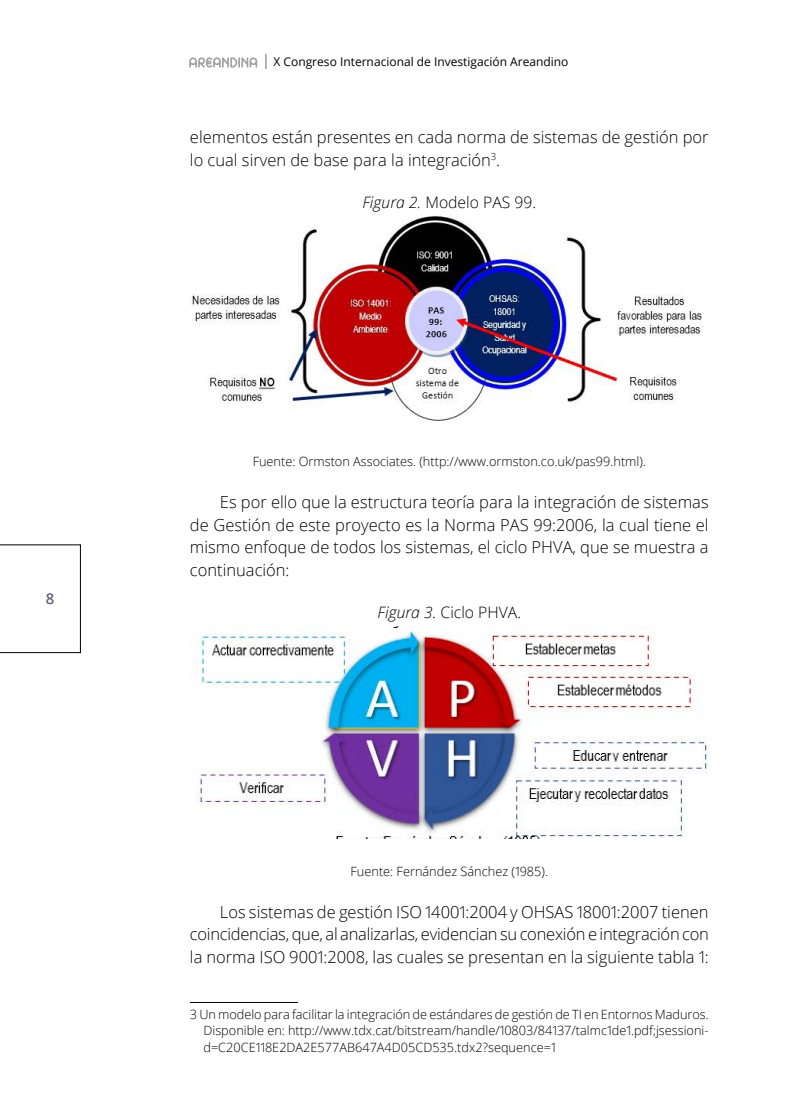
<style>
.page{position:relative;width:808px;height:1106px;background:#fff}
.page>*{position:absolute;margin:0;border:0;box-sizing:border-box;transform-origin:0 0}
.cuerpo{font:300 16.5px/22.5px "Open Sans";color:#000;text-align:justify}
.Figura{font:300 15.75px "Open Sans";color:#000}
.t1{font:600 15px "Open Sans";color:#616281}
.NotaPie{font:300 12.75px/16.5px "Open Sans";color:#000;text-align:justify}
.Fuente{font:300 12.75px "Open Sans";color:#000}
.t2{font:12px "Open Sans";color:#000}
.s1{font-style:italic}
</style>
<div class="page">
<svg style="left:0;top:544px;width:81px;height:109px"></svg>
<svg style="left:266px;top:55px;width:1px;height:13px"></svg>
<svg style="left:189px;top:57px;width:68px;height:11px"></svg>
<img style="left:192px;top:216px;width:510px;height:206px">
<img style="left:190px;top:627px;width:520px;height:211px">
<hr style="left:190px;top:1002px;width:108px;height:1px;background:#000">
<p class="t1" style="left:46px;top:588px;width:10px">8</p>
<p class="t2" style="left:273px;top:54px;width:297px">X Congreso Internacional de Investigación Areandino</p>
<p class="cuerpo" style="left:190px;top:125px;width:520px">elementos están presentes en cada norma de sistemas de gestión por lo cual sirven de base para la integración<sup>3</sup>.</p>
<p class="Figura" style="left:362px;top:191px;width:175px"><span class="s1">Figura 2.</span> Modelo PAS 99.</p>
<p class="Fuente" style="left:253px;top:453px;width:395px">Fuente: Ormston Associates. (http://www.ormston.co.uk/pas99.html).</p>
<p class="cuerpo" style="left:190px;top:490px;width:520px;text-indent:30px">Es por ello que la estructura teoría para la integración de sistemas de Gestión de este proyecto es la Norma PAS 99:2006, la cual tiene el mismo enfoque de todos los sistemas, el ciclo PHVA, que se muestra a continuación:</p>
<p class="Figura" style="left:377px;top:601px;width:145px"><span class="s1">Figura 3.</span> Ciclo PHVA.</p>
<p class="Fuente" style="left:351px;top:862px;width:199px">Fuente: Fernández Sánchez (1985).</p>
<p class="cuerpo" style="left:190px;top:900px;width:520px;text-indent:30px">Los sistemas de gestión ISO 14001:2004 y OHSAS 18001:2007 tienen coincidencias, que, al analizarlas, evidencian su conexión e integración con la norma ISO 9001:2008, las cuales se presentan en la siguiente tabla 1:</p>
<p class="NotaPie" style="left:203px;top:1005px;width:507px;text-indent:-14px">3 Un modelo para facilitar la integración de estándares de gestión de TI en Entornos Maduros.<br>Disponible en: http://www.tdx.cat/bitstream/handle/10803/84137/talmc1de1.pdf;jsessioni&shy;d=C20CE118E2DA2E577AB647A4D05CD535.tdx2?sequence=1</p>
</div>
